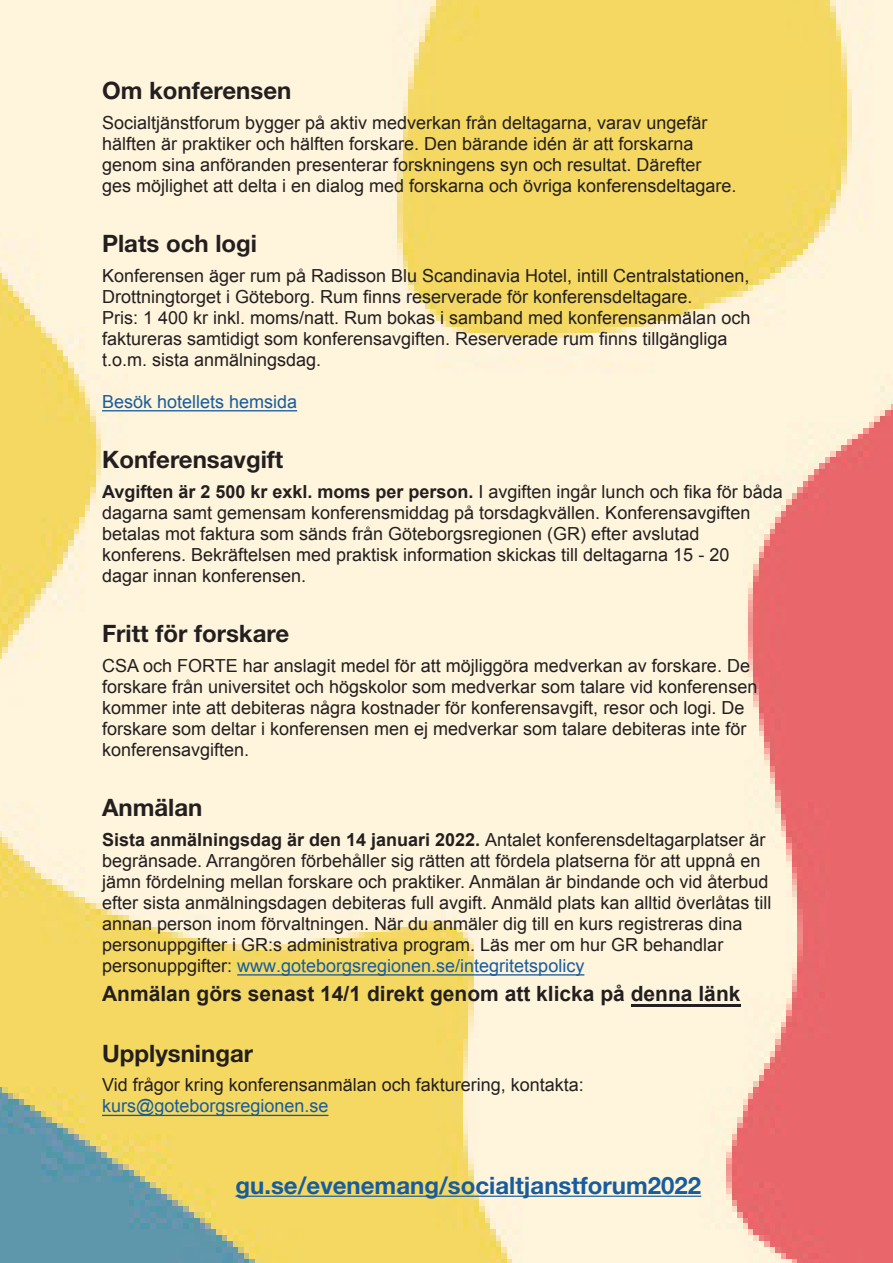
<style>
.page{position:relative;width:893px;height:1263px;background:#fff}
.page>*{position:absolute;margin:0;border:0;box-sizing:border-box;transform-origin:0 0}
.Mellanrubrik_mindre{font:700 24px "Helvetica Neue LT Pro";color:#231f20}
.Mellanrubrik_mindre-2{font:700 24px "Helvetica Neue LT Pro";color:#175d9e}
.Mellanrubrik_mindre-3{font:700 21px "Arial";color:#231f20}
.Mellanrubrik_mindre-4{font:18px/21px "Arial";color:#231f20}
.Mellanrubrik_mindre-5{font:18px "Arial";color:#175d9e}
.s1{font-weight:700}
.s2{color:#175d9e}
</style>
<div class="page">
<img style="left:0;top:0;width:893px;height:1263px">
<hr style="left:235px;top:1195px;width:466px;height:2px;background:#175d9e">
<hr style="left:102px;top:410px;width:195px;height:1px;background:#175d9e">
<hr style="left:237px;top:974px;width:347px;height:1px;background:#175d9e">
<hr style="left:631px;top:1004px;width:109px;height:2px;background:#231f20">
<hr style="left:102px;top:1115px;width:226px;height:1px;background:#175d9e">
<p class="Mellanrubrik_mindre" style="left:102px;top:75px;width:191px">Om konferensen</p>
<p class="Mellanrubrik_mindre-4" style="left:102px;top:112px;width:636px">Socialtjänstforum bygger på aktiv medverkan från deltagarna, varav ungefär hälften är praktiker och hälften forskare. Den bärande idén är att forskarna genom sina anföranden presenterar forskningens syn och resultat. Därefter<br>ges möjlighet att delta i en dialog med forskarna och övriga konferensdeltagare.</p>
<p class="Mellanrubrik_mindre" style="left:102px;top:228px;width:157px">Plats och logi</p>
<p class="Mellanrubrik_mindre-4" style="left:102px;top:265px;width:650px">Konferensen äger rum på Radisson Blu Scandinavia Hotel, intill Centralstationen, Drottningtorget i Göteborg. Rum finns reserverade för konferensdeltagare.<br>Pris: 1 400 kr inkl. moms/natt. Rum bokas i samband med konferensanmälan och faktureras samtidigt som konferensavgiften. Reserverade rum finns tillgängliga t.o.m. sista anmälningsdag.</p>
<p class="Mellanrubrik_mindre-5" style="left:102px;top:389px;width:197px">Besök hotellets hemsida</p>
<p class="Mellanrubrik_mindre" style="left:102px;top:444px;width:183px">Konferensavgift</p>
<p class="Mellanrubrik_mindre-4" style="left:102px;top:481px;width:682px"><span class="s1">Avgiften är 2 500 kr exkl. moms per person.</span> I avgiften ingår lunch och fika för båda dagarna samt gemensam konferensmiddag på torsdagkvällen. Konferensavgiften betalas mot faktura som sänds från Göteborgsregionen (GR) efter avslutad konferens. Bekräftelsen med praktisk information skickas till deltagarna 15 - 20<br>dagar innan konferensen.</p>
<p class="Mellanrubrik_mindre" style="left:102px;top:618px;width:189px">Fritt för forskare</p>
<p class="Mellanrubrik_mindre-4" style="left:102px;top:655px;width:657px">CSA och FORTE har anslagit medel för att möjliggöra medverkan av forskare. De forskare från universitet och högskolor som medverkar som talare vid konferensen kommer inte att debiteras några kostnader för konferensavgift, resor och logi. De forskare som deltar i konferensen men ej medverkar som talare debiteras inte för konferensavgiften.</p>
<p class="Mellanrubrik_mindre" style="left:102px;top:792px;width:102px">Anmälan</p>
<p class="Mellanrubrik_mindre-4" style="left:102px;top:829px;width:671px"><span class="s1">Sista anmälningsdag är den 14 januari 2022.</span> Antalet konferensdeltagarplatser är begränsade. Arrangören förbehåller sig rätten att fördela platserna för att uppnå en jämn fördelning mellan forskare och praktiker. Anmälan är bindande och vid återbud efter sista anmälningsdagen debiteras full avgift. Anmäld plats kan alltid överlåtas till annan person inom förvaltningen. När du anmäler dig till en kurs registreras dina personuppgifter i GR:s administrativa program. Läs mer om hur GR behandlar personuppgifter: <span class="s2">www.goteborgsregionen.se/integritetspolicy</span></p>
<p class="Mellanrubrik_mindre-3" style="left:102px;top:980px;width:640px">Anmälan görs senast 14/1 direkt genom att klicka på denna länk</p>
<p class="Mellanrubrik_mindre" style="left:102px;top:1038px;width:153px">Upplysningar</p>
<p class="Mellanrubrik_mindre-4" style="left:102px;top:1074px;width:483px">Vid frågor kring konferensanmälan och fakturering, kontakta: <span class="s2">kurs@goteborgsregionen.se</span></p>
<p class="Mellanrubrik_mindre-2" style="left:235px;top:1170px;width:467px">gu.se/evenemang/socialtjanstforum2022</p>
</div>
